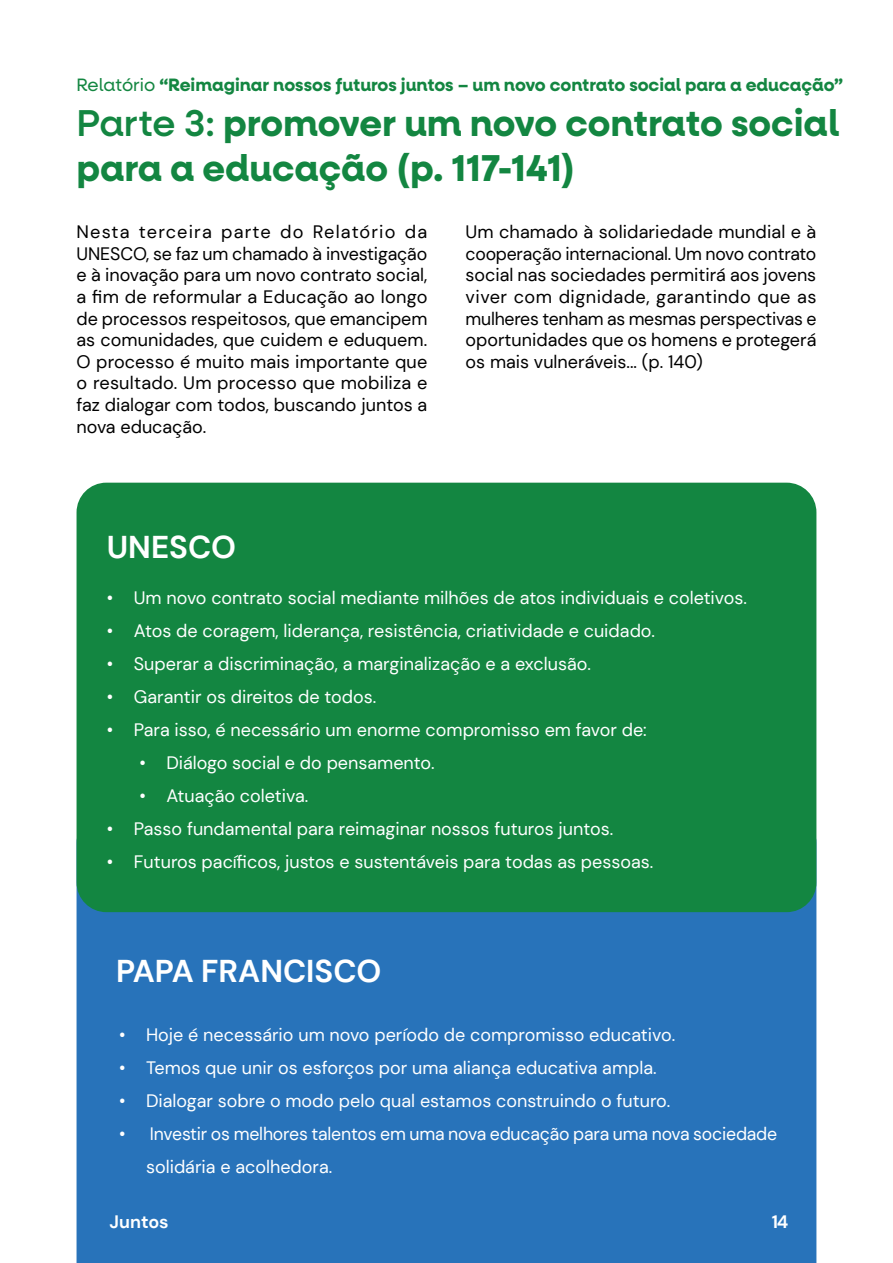
<style>
.page{position:relative;width:893px;height:1263px;background:#fff}
.page>*{position:absolute;margin:0;border:0;box-sizing:border-box;transform-origin:0 0}
.t1{font:700 37.5px "Neulis Alt";color:#138641}
.t2{font:700 31.5px "DM Sans";color:#fff}
.t3{font:18px/33px "DM Sans";color:#fff}
.t4{font:18px/21.6px "DM Sans";color:#000;text-align:justify}
.t5{font:700 18px "Neulis Alt";color:#138641}
.t6{font:700 18px "DM Sans";color:#fff}
.s1{font-weight:400}
.s2{font-weight:500}
</style>
<div class="page">
<div style="left:77px;top:888px;width:739px;height:375px;background:#2873ba"></div>
<div style="left:77px;top:483px;width:739px;height:429px;background:#138641;border-radius:30px"></div>
<p class="t5" style="left:77px;top:74px;width:768px"><span class="s1">Relatório</span> “Reimaginar nossos futuros juntos – um novo contrato social para a educação”</p>
<p class="t1" style="left:77px;top:100px;width:764px"><span class="s2">Parte 3:</span> promover um novo contrato social</p>
<p class="t1" style="left:77px;top:145px;width:500px">para a educação (p. 117-141)</p>
<p class="t4" style="left:77px;top:221px;width:352px">Nesta terceira parte do Relatório da UNESCO, se faz um chamado à investigação e à inovação para um novo contrato social, a fim de reformular a Educação ao longo de processos respeitosos, que emancipem as comunidades, que cuidem e eduquem.<br>O processo é muito mais importante que o resultado. Um processo que mobiliza e faz dialogar com todos, buscando juntos a nova educação.</p>
<p class="t4" style="left:466px;top:221px;width:352px">Um chamado à solidariedade mundial e à cooperação internacional. Um novo contrato social nas sociedades permitirá aos jovens viver com dignidade, garantindo que as mulheres tenham as mesmas perspectivas e oportunidades que os homens e protegerá os mais vulneráveis... (p. 140)</p>
<p class="t2" style="left:107px;top:527px;width:131px">UNESCO</p>
<p class="t3" style="left:107px;top:581px;width:642px">• Um novo contrato social mediante milhões de atos individuais e coletivos.</p>
<p class="t3" style="left:107px;top:614px;width:550px">• Atos de coragem, liderança, resistência, criatividade e cuidado.</p>
<p class="t3" style="left:107px;top:647px;width:486px">• Superar a discriminação, a marginalização e a exclusão.</p>
<p class="t3" style="left:107px;top:680px;width:271px">• Garantir os direitos de todos.</p>
<p class="t3" style="left:107px;top:713px;width:541px">• Para isso, é necessário um enorme compromisso em favor de:</p>
<p class="t3" style="left:139px;top:746px;width:297px">• Diálogo social e do pensamento.</p>
<p class="t3" style="left:139px;top:779px;width:170px">• Atuação coletiva.</p>
<p class="t3" style="left:107px;top:812px;width:508px">• Passo fundamental para reimaginar nossos futuros juntos.</p>
<p class="t3" style="left:107px;top:845px;width:548px">• Futuros pacíficos, justos e sustentáveis para todas as pessoas.</p>
<p class="t2" style="left:116px;top:951px;width:267px">PAPA FRANCISCO</p>
<p class="t3" style="left:119px;top:1018px;width:558px">• Hoje é necessário um novo período de compromisso educativo.</p>
<p class="t3" style="left:119px;top:1051px;width:539px">• Temos que unir os esforços por uma aliança educativa ampla.</p>
<p class="t3" style="left:119px;top:1084px;width:553px">• Dialogar sobre o modo pelo qual estamos construindo o futuro.</p>
<p class="t3" style="left:146px;top:1117px;width:633px;text-indent:-27px">• Investir os melhores talentos em uma nova educação para uma nova sociedade solidária e acolhedora.</p>
<p class="t6" style="left:110px;top:1210px;width:61px">Juntos</p>
<p class="t6" style="left:772px;top:1210px;width:18px">14</p>
</div>
